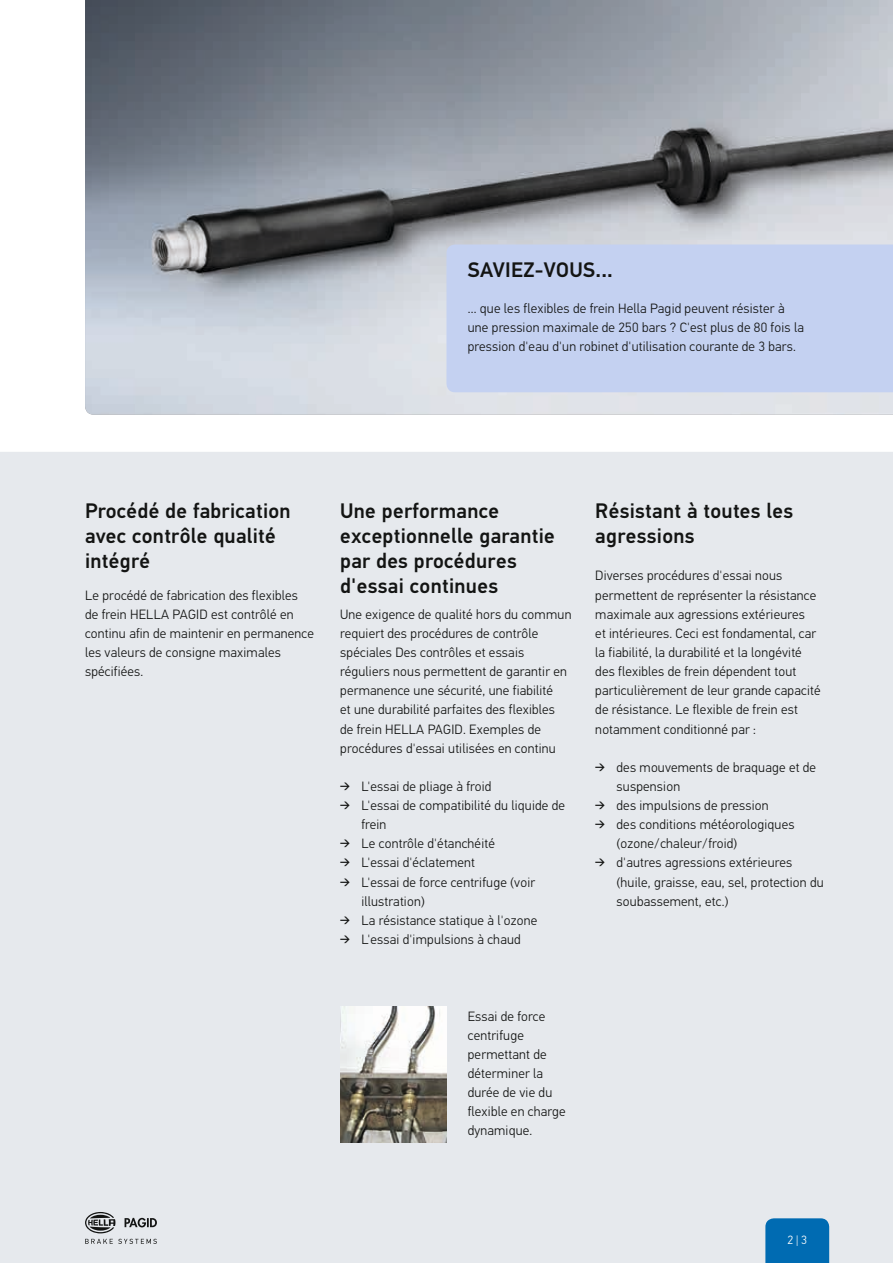
<style>
.page{position:relative;width:893px;height:1263px;background:#fff}
.page>*{position:absolute;margin:0;border:0;box-sizing:border-box;transform-origin:0 0}
.t1{font:500 21px/25.2px "Hella DIN Universal";letter-spacing:.015em;color:#131413}
.t2{font:300 13.5px/19.2px "Hella DIN Universal";letter-spacing:.015em;color:#131413}
.t3{font:300 12px "Hella DIN Universal";color:#fff}
</style>
<div class="page">
<div style="left:0;top:452px;width:893px;height:811px;background:#e6e9ed"></div>
<img style="left:340px;top:1007px;width:106px;height:135px">
<div style="left:765px;top:1218px;width:64px;height:45px;background:#006bb2"></div>
<img style="left:85px;top:0;width:808px;height:415px">
<div style="left:446px;top:244px;width:447px;height:148px;background:#c4d1f1"></div>
<svg style="left:85px;top:1212px;width:72px;height:32px;background:#b5b8bb"></svg>
<h1 class="t1" style="left:468px;top:259px;width:147px">SAVIEZ-VOUS...</h1>
<p class="t2" style="left:468px;top:299px;width:338px">... que les flexibles de frein Hella Pagid peuvent résister à une pression maximale de 250 bars ? C'est plus de 80 fois la pression d'eau d'un robinet d'utilisation courante de 3 bars.</p>
<h1 class="t1" style="left:85px;top:499px;width:207px">Procédé de fabrication avec contrôle qualité intégré</h1>
<p class="t2" style="left:85px;top:586px;width:230px">Le procédé de fabrication des flexibles de frein HELLA PAGID est contrôlé en continu afin de maintenir en permanence les valeurs de consigne maximales spécifiées.</p>
<h1 class="t1" style="left:340px;top:499px;width:216px">Une performance exceptionnelle garantie par des procédures d'essai continues</h1>
<p class="t2" style="left:340px;top:605px;width:233px">Une exigence de qualité hors du commun requiert des procédures de contrôle spéciales Des contrôles et essais réguliers nous permettent de garantir en permanence une sécurité, une fiabilité<br>et une durabilité parfaites des flexibles de frein HELLA PAGID. Exemples de procédures d'essai utilisées en continu</p>
<p class="t2" style="left:340px;top:778px;width:153px">➔ L'essai de pliage à froid</p>
<p class="t2" style="left:361px;top:797px;width:205px;text-indent:-21px">➔ L'essai de compatibilité du liquide de frein</p>
<p class="t2" style="left:340px;top:835px;width:156px">➔ Le contrôle d'étanchéité</p>
<p class="t2" style="left:340px;top:854px;width:136px">➔ L'essai d'éclatement</p>
<p class="t2" style="left:361px;top:873px;width:175px;text-indent:-21px">➔ L'essai de force centrifuge (voir illustration)</p>
<p class="t2" style="left:340px;top:911px;width:199px">➔ La résistance statique à l'ozone</p>
<p class="t2" style="left:340px;top:931px;width:182px">➔ L'essai d'impulsions à chaud</p>
<h1 class="t1" style="left:595px;top:499px;width:199px">Résistant à toutes les agressions</h1>
<p class="t2" style="left:595px;top:567px;width:227px">Diverses procédures d'essai nous permettent de représenter la résistance maximale aux agressions extérieures<br>et intérieures. Ceci est fondamental, car la fiabilité, la durabilité et la longévité des flexibles de frein dépendent tout particulièrement de leur grande capacité de résistance. Le flexible de frein est notamment conditionné par :</p>
<p class="t2" style="left:617px;top:758px;width:201px;text-indent:-21px">➔ des mouvements de braquage et de suspension</p>
<p class="t2" style="left:595px;top:797px;width:175px">➔ des impulsions de pression</p>
<p class="t2" style="left:617px;top:816px;width:180px;text-indent:-21px">➔ des conditions météorologiques (ozone/chaleur/froid)</p>
<p class="t2" style="left:617px;top:854px;width:209px;text-indent:-21px">➔ d'autres agressions extérieures (huile, graisse, eau, sel, protection du soubassement, etc.)</p>
<p class="t2" style="left:468px;top:1007px;width:99px">Essai de force centrifuge permettant de déterminer la durée de vie du flexible en charge dynamique.</p>
<p class="t3" style="left:788px;top:1232px;width:21px">2|3</p>
</div>
